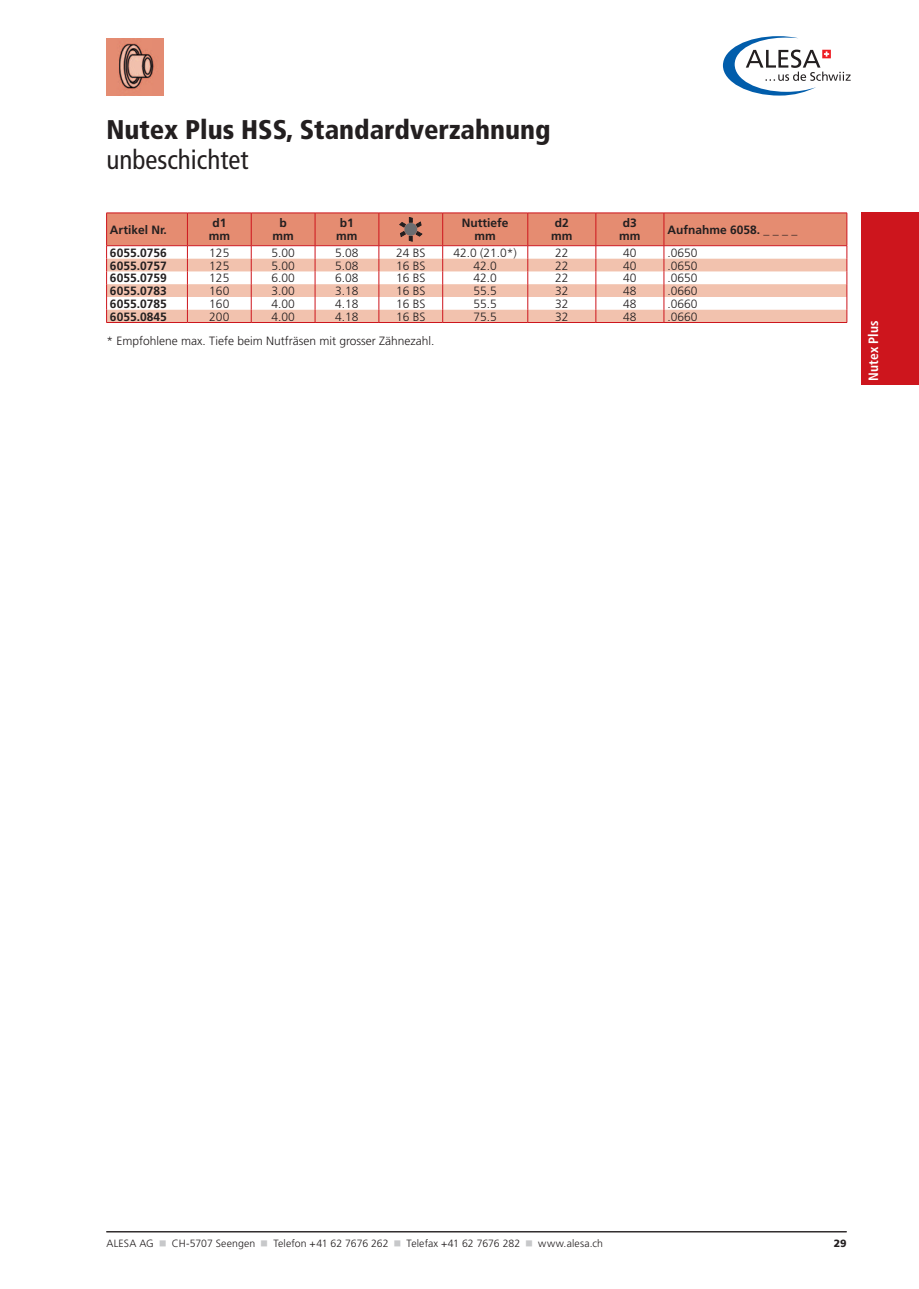
<style>
.page{position:relative;width:919px;height:1289px;background:#fff}
.page>*{position:absolute;margin:0;border:0;box-sizing:border-box;transform-origin:0 0}
.t1{font:900 condensed 27px "Frutiger LT Pro";color:#231f20}
.t2{font:condensed 27px "Frutiger LT Pro";color:#231f20}
.t3{font:700 condensed 13.5px "Frutiger LT Pro";color:#fff}
.t4{font:300 12px "Frutiger LT Pro";color:#231f20}
.t5{font:700 12px/12.8px "Frutiger LT Pro";color:#231f20;text-align:center}
.t6{font:300 10.5px "Frutiger LT Pro";letter-spacing:.01em;color:#231f20}
.t7{font:900 10.5px "Frutiger LT Pro";color:#231f20}
.s1{color:#c7c8ca}
</style>
<div class="page">
<svg style="left:722px;top:36px;width:128px;height:60px"></svg>
<hr style="left:106px;top:1231px;width:740px;height:1px;background:#231f20">
<img style="left:106px;top:38px;width:58px;height:58px">
<div style="left:861px;top:213px;width:57px;height:172px;background:#cd151d"></div>
<hr style="left:106px;top:322px;width:81px;height:1px;background:#cd151d">
<hr style="left:187px;top:322px;width:64px;height:1px;background:#cd151d">
<hr style="left:251px;top:322px;width:64px;height:1px;background:#cd151d">
<hr style="left:315px;top:322px;width:64px;height:1px;background:#cd151d">
<hr style="left:379px;top:322px;width:63px;height:1px;background:#cd151d">
<hr style="left:442px;top:322px;width:85px;height:1px;background:#cd151d">
<hr style="left:527px;top:322px;width:69px;height:1px;background:#cd151d">
<hr style="left:596px;top:322px;width:68px;height:1px;background:#cd151d">
<hr style="left:664px;top:322px;width:183px;height:1px;background:#cd151d">
<svg style="left:106px;top:213px;width:741px;height:109px"></svg>
<h1 class="t1" style="left:106px;top:114px;width:446px">Nutex Plus HSS, Standardverzahnung</h1>
<h1 class="t2" style="left:106px;top:144px;width:143px">unbeschichtet</h1>
<p class="t5" style="left:110px;top:223px;width:58px">Artikel Nr.</p>
<p class="t5" style="left:209px;top:217px;width:23px">d1 mm</p>
<p class="t5" style="left:272px;top:217px;width:23px">b mm</p>
<p class="t5" style="left:336px;top:217px;width:23px">b1 mm</p>
<p class="t5" style="left:462px;top:217px;width:48px">Nuttiefe mm</p>
<p class="t5" style="left:551px;top:217px;width:23px">d2 mm</p>
<p class="t5" style="left:619px;top:217px;width:23px">d3 mm</p>
<p class="t5" style="left:667px;top:223px;width:132px">Aufnahme 6058. _ _ _ _</p>
<p class="t5" style="left:110px;top:246px;width:58px">6055.0756</p>
<p class="t4" style="left:209px;top:246px;width:22px">125</p>
<p class="t4" style="left:271px;top:246px;width:25px">5.00</p>
<p class="t4" style="left:335px;top:246px;width:25px">5.08</p>
<p class="t4" style="left:396px;top:246px;width:31px">24 BS</p>
<p class="t4" style="left:453px;top:246px;width:65px">42.0 (21.0*)</p>
<p class="t4" style="left:555px;top:246px;width:15px">22</p>
<p class="t4" style="left:623px;top:246px;width:15px">40</p>
<p class="t4" style="left:667px;top:246px;width:32px">.0650</p>
<p class="t5" style="left:110px;top:259px;width:58px">6055.0757</p>
<p class="t4" style="left:209px;top:258px;width:22px">125</p>
<p class="t4" style="left:271px;top:258px;width:25px">5.00</p>
<p class="t4" style="left:335px;top:258px;width:25px">5.08</p>
<p class="t4" style="left:396px;top:258px;width:31px">16 BS</p>
<p class="t4" style="left:473px;top:258px;width:25px">42.0</p>
<p class="t4" style="left:555px;top:258px;width:15px">22</p>
<p class="t4" style="left:623px;top:258px;width:15px">40</p>
<p class="t4" style="left:667px;top:258px;width:32px">.0650</p>
<p class="t5" style="left:110px;top:272px;width:58px">6055.0759</p>
<p class="t4" style="left:209px;top:271px;width:22px">125</p>
<p class="t4" style="left:271px;top:271px;width:25px">6.00</p>
<p class="t4" style="left:335px;top:271px;width:25px">6.08</p>
<p class="t4" style="left:396px;top:271px;width:31px">16 BS</p>
<p class="t4" style="left:473px;top:271px;width:25px">42.0</p>
<p class="t4" style="left:555px;top:271px;width:15px">22</p>
<p class="t4" style="left:623px;top:271px;width:15px">40</p>
<p class="t4" style="left:667px;top:271px;width:32px">.0650</p>
<p class="t5" style="left:110px;top:284px;width:58px">6055.0783</p>
<p class="t4" style="left:209px;top:284px;width:22px">160</p>
<p class="t4" style="left:271px;top:284px;width:25px">3.00</p>
<p class="t4" style="left:335px;top:284px;width:25px">3.18</p>
<p class="t4" style="left:396px;top:284px;width:31px">16 BS</p>
<p class="t4" style="left:473px;top:284px;width:25px">55.5</p>
<p class="t4" style="left:555px;top:284px;width:15px">32</p>
<p class="t4" style="left:623px;top:284px;width:15px">48</p>
<p class="t4" style="left:667px;top:284px;width:32px">.0660</p>
<p class="t5" style="left:110px;top:297px;width:58px">6055.0785</p>
<p class="t4" style="left:209px;top:297px;width:22px">160</p>
<p class="t4" style="left:271px;top:297px;width:25px">4.00</p>
<p class="t4" style="left:335px;top:297px;width:25px">4.18</p>
<p class="t4" style="left:396px;top:297px;width:31px">16 BS</p>
<p class="t4" style="left:473px;top:297px;width:25px">55.5</p>
<p class="t4" style="left:555px;top:297px;width:15px">32</p>
<p class="t4" style="left:623px;top:297px;width:15px">48</p>
<p class="t4" style="left:667px;top:297px;width:32px">.0660</p>
<p class="t5" style="left:110px;top:310px;width:58px">6055.0845</p>
<p class="t4" style="left:209px;top:309px;width:22px">200</p>
<p class="t4" style="left:271px;top:309px;width:25px">4.00</p>
<p class="t4" style="left:335px;top:309px;width:25px">4.18</p>
<p class="t4" style="left:396px;top:309px;width:31px">16 BS</p>
<p class="t4" style="left:473px;top:309px;width:25px">75.5</p>
<p class="t4" style="left:555px;top:309px;width:15px">32</p>
<p class="t4" style="left:623px;top:309px;width:15px">48</p>
<p class="t4" style="left:667px;top:309px;width:32px">.0660</p>
<p class="t4" style="left:106px;top:333px;width:330px">* Empfohlene max. Tiefe beim Nutfräsen mit grosser Zähnezahl.</p>
<p class="t3" style="left:865px;top:381px;width:62px;rotate:-90deg">Nutex Plus</p>
<p class="t6" style="left:106px;top:1237px;width:498px">ALESA AG <span class="s1">■</span> CH-5707 Seengen <span class="s1">■</span> Telefon +41 62 7676 262 <span class="s1">■</span> Telefax +41 62 7676 282 <span class="s1">■</span> www.alesa.ch</p>
<p class="t7" style="left:833px;top:1236px;width:14px">29</p>
</div>
